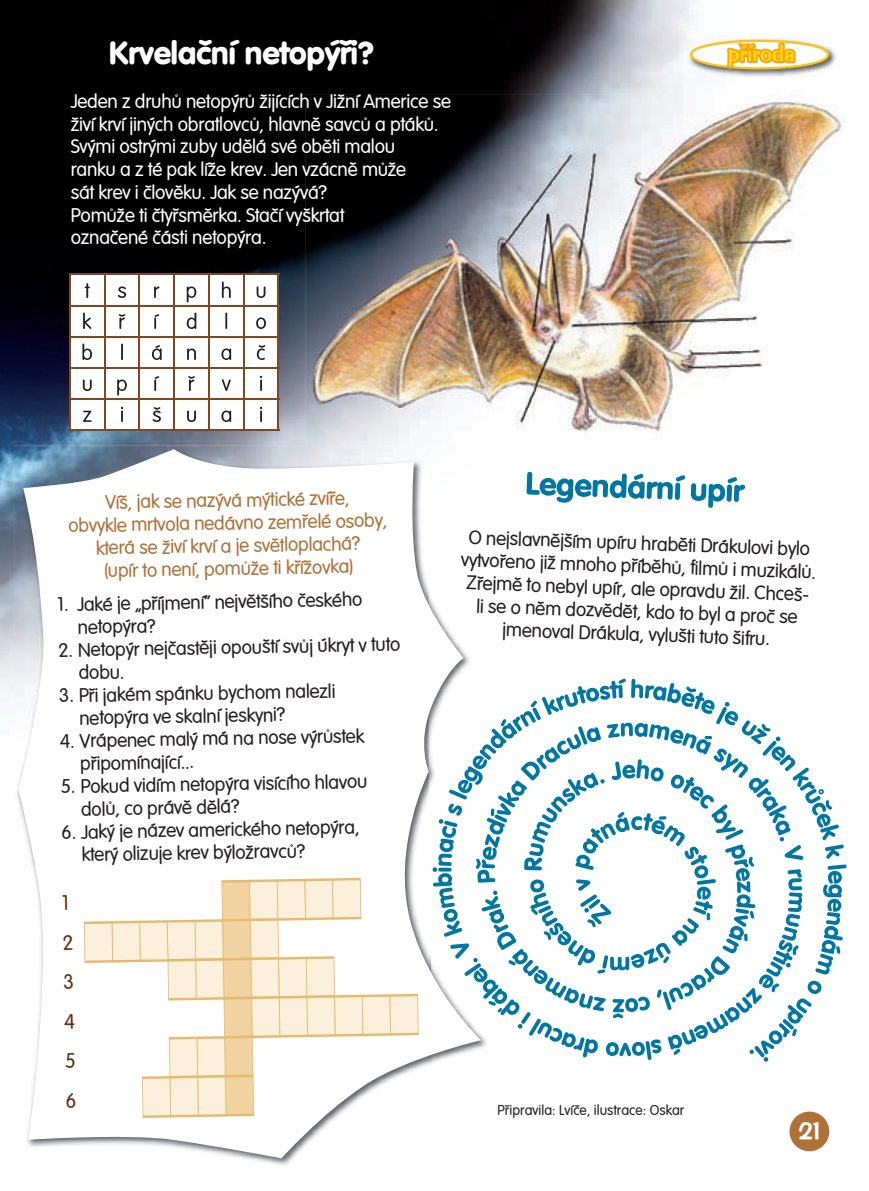
<style>
.page{position:relative;width:869px;height:1191px;background:#fff}
.page>*{position:absolute;margin:0;border:0;box-sizing:border-box;transform-origin:0 0}
.t1{font:700 31.5px "Vogue";letter-spacing:.005em;color:#fff}
.t2{font:24.5px "Impress AT";color:#fff;scale:.95 1}
.t3{font:22.75px "Impress AT";color:#ffdc01}
.t4{font:20.65px/39.6px "Vogue";color:#632b06}
.t5{font:19.25px/22.8px "Vogue";color:#231f20}
.t6{font:19.25px/22.8px "Vogue";letter-spacing:-.01em;color:#fff}
.t7{font:19.25px/22.8px "Vogue";color:#b07139;text-align:center}
.t8{font:14px "Vogue";letter-spacing:.005em;color:#231f20}
</style>
<div class="page">
<img style="left:0;top:0;width:847px;height:1152px">
<img style="left:687px;top:37px;width:149px;height:40px">
<svg style="left:690px;top:38px;width:138px;height:56px"></svg>
<div style="left:789px;top:1111px;width:39px;height:40px;background:#b07139;border-radius:50%"></div>
<img style="left:15px;top:446px;width:473px;height:720px">
<svg style="left:18px;top:449px;width:462px;height:709px"></svg>
<svg style="left:84px;top:878px;width:334px;height:240px"></svg>
<img style="left:305px;top:94px;width:539px;height:355px">
<img style="left:305px;top:446px;width:183px;height:3px">
<img style="left:311px;top:103px;width:529px;height:328px">
<hr style="left:69px;top:274px;width:36px;height:1px;background:#824722">
<hr style="left:69px;top:275px;width:2px;height:30px;background:#824722">
<hr style="left:243px;top:274px;width:36px;height:1px;background:#824722">
<hr style="left:277px;top:275px;width:2px;height:30px;background:#824722">
<hr style="left:69px;top:305px;width:36px;height:1px;background:#824722">
<hr style="left:69px;top:306px;width:2px;height:30px;background:#824722">
<hr style="left:243px;top:305px;width:36px;height:1px;background:#824722">
<hr style="left:277px;top:306px;width:2px;height:30px;background:#824722">
<hr style="left:69px;top:336px;width:36px;height:1px;background:#824722">
<hr style="left:69px;top:337px;width:2px;height:30px;background:#824722">
<hr style="left:243px;top:336px;width:36px;height:1px;background:#824722">
<hr style="left:277px;top:337px;width:2px;height:30px;background:#824722">
<hr style="left:69px;top:367px;width:36px;height:1px;background:#824722">
<hr style="left:69px;top:368px;width:2px;height:30px;background:#824722">
<hr style="left:243px;top:367px;width:36px;height:1px;background:#824722">
<hr style="left:277px;top:368px;width:2px;height:30px;background:#824722">
<hr style="left:69px;top:398px;width:36px;height:1px;background:#824722">
<hr style="left:69px;top:399px;width:2px;height:30px;background:#824722">
<hr style="left:243px;top:398px;width:36px;height:1px;background:#824722">
<hr style="left:277px;top:399px;width:2px;height:30px;background:#824722">
<hr style="left:69px;top:429px;width:36px;height:1px;background:#824722">
<hr style="left:105px;top:429px;width:34px;height:1px;background:#824722">
<hr style="left:139px;top:429px;width:35px;height:1px;background:#824722">
<hr style="left:174px;top:429px;width:35px;height:1px;background:#824722">
<hr style="left:209px;top:429px;width:34px;height:1px;background:#824722">
<hr style="left:243px;top:429px;width:36px;height:1px;background:#824722">
<svg style="left:71px;top:274px;width:206px;height:155px"></svg>
<svg style="left:432px;top:678px;width:414px;height:383px"></svg>
<svg style="left:526px;top:472px;width:218px;height:36px"></svg>
<h1 class="t1" style="left:109px;top:32px;width:265px">Krvelační netopýři?</h1>
<p class="t6" style="left:71px;top:90px;width:381px">Jeden z druhů netopýrů žijících v Jižní Americe se živí krví jiných obratlovců, hlavně savců a ptáků.<br>Svými ostrými zuby udělá své oběti malou<br>ranku a z té pak líže krev. Jen vzácně může<br>sát krev i člověku. Jak se nazývá?<br>Pomůže ti čtyřsměrka. Stačí vyškrtat<br>označené části netopýra.</p>
<p class="t3" style="left:727px;top:40px;width:68px">příroda</p>
<p class="t7" style="left:68px;top:491px;width:320px;rotate:-1deg">Víš, jak se nazývá mýtické zvíře,<br>obvykle mrtvola nedávno zemřelé osoby, která se živí krví a je světloplachá?<br>(upír to není, pomůže ti křížovka)</p>
<p class="t5" style="left:77px;top:593px;width:286px;text-indent:-20px;rotate:-1deg">1. Jaké je „příjmení“ největšího českého netopýra?</p>
<p class="t5" style="left:78px;top:638px;width:323px;text-indent:-20px;rotate:-1deg">2. Netopýr nejčastěji opouští svůj úkryt v tuto dobu.</p>
<p class="t5" style="left:79px;top:684px;width:258px;text-indent:-20px;rotate:-1deg">3. Při jakém spánku bychom nalezli netopýra ve skalní jeskyni?</p>
<p class="t5" style="left:79px;top:729px;width:286px;text-indent:-20px;rotate:-1deg">4. Vrápenec malý má na nose výrůstek připomínající...</p>
<p class="t5" style="left:80px;top:775px;width:288px;text-indent:-20px;rotate:-1deg">5. Pokud vidím netopýra visícího hlavou dolů, co právě dělá?</p>
<p class="t5" style="left:81px;top:820px;width:279px;text-indent:-20px;rotate:-1deg">6. Jaký je název amerického netopýra, který olizuje krev býložravců?</p>
<p class="t4" style="left:62px;top:883px;width:12px;rotate:-1deg">1<br>2<br>3<br>4<br>5<br>6</p>
<p class="t5" style="left:462px;top:525px;width:363px;text-align:center;rotate:2deg">O nejslavnějším upíru hraběti Drákulovi bylo vytvořeno již mnoho příběhů, filmů i muzikálů.<br>Zřejmě to nebyl upír, ale opravdu žil. Chceš&shy;li se o něm dozvědět, kdo to byl a proč se jmenoval Drákula, vylušti tuto šifru.</p>
<p class="t8" style="left:497px;top:1102px;width:188px">Připravila: Lvíče, ilustrace: Oskar</p>
<p class="t2" style="left:798px;top:1116px;width:24px">21</p>
</div>
